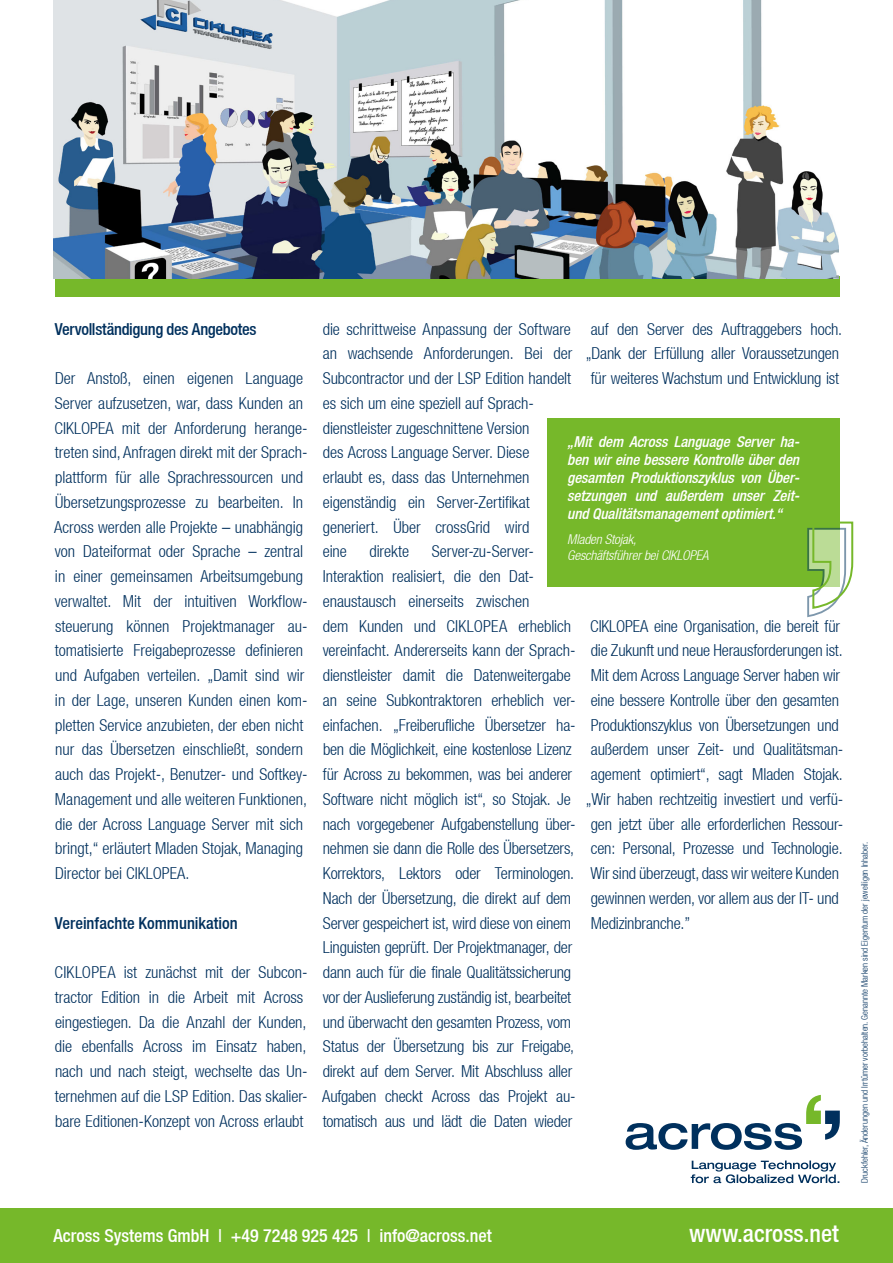
<style>
.page{position:relative;width:893px;height:1263px;background:#fff}
.page>*{position:absolute;margin:0;border:0;box-sizing:border-box;transform-origin:0 0}
.t1{font:500 condensed 297.75px "Helvetica Neue LT";color:#fff}
.t2{font:500 condensed 24px "Helvetica Neue LT";color:#fff}
.t3{font:500 condensed 18px "Helvetica Neue LT";color:#fff}
.t4{font:300 condensed 16.5px/24.8px "Helvetica Neue LT";letter-spacing:-.005em;color:#00305d}
.t5{font:500 condensed 16.5px "Helvetica Neue LT";letter-spacing:-.005em;color:#00305d}
.t6{font:italic 500 condensed 15px/18px "Helvetica Neue LT";letter-spacing:-.005em;color:#fff;text-align:justify}
.t7{font:italic 300 condensed 13.5px/16.2px "Helvetica Neue LT";letter-spacing:-.01em;color:#fff}
.t8{font:300 condensed 9px "Helvetica Neue LT";color:#00305d}
</style>
<div class="page">
<div style="left:55px;top:276px;width:785px;height:20px;background:#76b82a"></div>
<div style="left:0;top:1208px;width:893px;height:55px;background:#76b82a"></div>
<img style="left:53px;top:0;width:785px;height:278px">
<div style="left:547px;top:418px;width:293px;height:169px;background:#76b82a"></div>
<svg style="left:807px;top:521px;width:47px;height:97px"></svg>
<svg style="left:691px;top:1160px;width:148px;height:23px"></svg>
<svg style="left:626px;top:1095px;width:214px;height:55px"></svg>
<p class="t5" style="left:55px;top:319px;width:203px">Vervollständigung des Angebotes</p>
<p class="t4" style="left:54px;top:366px;width:255px">Der Anstoß, einen eigenen Language Server aufzusetzen, war, dass Kunden an CIKLOPEA mit der Anforderung herange&shy;treten sind, Anfragen direkt mit der Sprach&shy;plattform für alle Sprachressourcen und Übersetzungsprozesse zu bearbeiten. In Across werden alle Projekte – unabhängig von Dateiformat oder Sprache – zentral in einer gemeinsamen Arbeitsumgebung verwaltet. Mit der intuitiven Workflow&shy;steuerung können Projektmanager au&shy;tomatisierte Freigabeprozesse definieren und Aufgaben verteilen. „Damit sind wir in der Lage, unseren Kunden einen kom&shy;pletten Service anzubieten, der eben nicht nur das Übersetzen einschließt, sondern auch das Projekt-, Benutzer- und Softkey-Management und alle weiteren Funktionen, die der Across Language Server mit sich bringt,“ erläutert Mladen Stojak, Managing Director bei CIKLOPEA.</p>
<p class="t5" style="left:55px;top:913px;width:185px">Vereinfachte Kommunikation</p>
<p class="t4" style="left:55px;top:960px;width:255px">CIKLOPEA ist zunächst mit der Subcon&shy;tractor Edition in die Arbeit mit Across eingestiegen. Da die Anzahl der Kunden, die ebenfalls Across im Einsatz haben, nach und nach steigt, wechselte das Un&shy;ternehmen auf die LSP Edition. Das skalier&shy;bare Editionen-Konzept von Across erlaubt</p>
<p class="t4" style="left:323px;top:316px;width:251px">die schrittweise Anpassung der Software an wachsende Anforderungen. Bei der Subcontractor und der LSP Edition handelt es sich um eine speziell auf Sprach&shy;dienstleister zugeschnittene Version<br>des Across Language Server. Diese erlaubt es, dass das Unternehmen eigenständig ein Server-Zertifikat generiert. Über crossGrid wird<br>eine</p>
<p class="t4" style="left:586px;top:316px;width:258px;text-align:center">auf den Server des Auftraggebers hoch. „Dank der Erfüllung aller Voraussetzungen für weiteres Wachstum und Entwicklung ist</p>
<p class="t6" style="left:567px;top:432px;width:234px">„Mit dem Across Language Server ha&shy;ben wir eine bessere Kontrolle über den gesamten Produktionszyklus von Über&shy;setzungen und außerdem unser Zeit&shy;und Qualitätsmanagement optimiert.“</p>
<p class="t7" style="left:567px;top:531px;width:143px">Mladen Stojak,<br>Geschäftsführer bei CIKLOPEA</p>
<h1 class="t1" style="left:790px;top:286px;width:75px">,</h1>
<p class="t4" style="left:322px;top:539px;width:255px;text-indent:110px">Server-zu-Server-Interaktion realisiert, die den Dat&shy;enaustausch einerseits zwischen<br>dem Kunden und CIKLOPEA erheblich vereinfacht. Andererseits kann der Sprach&shy;dienstleister damit die Datenweitergabe an seine Subkontraktoren erheblich ver&shy;einfachen. „Freiberufliche Übersetzer ha&shy;ben die Möglichkeit, eine kostenlose Lizenz für Across zu bekommen, was bei anderer Software nicht möglich ist“, so Stojak. Je nach vorgegebener Aufgabenstellung über&shy;nehmen sie dann die Rolle des Übersetzers, Korrektors, Lektors oder Terminologen.<br>Nach der Übersetzung, die direkt auf dem Server gespeichert ist, wird diese von einem Linguisten geprüft. Der Projektmanager, der dann auch für die finale Qualitätssicherung vor der Auslieferung zuständig ist, bearbeitet und überwacht den gesamten Prozess, vom Status der Übersetzung bis zur Freigabe, direkt auf dem Server. Mit Abschluss aller Aufgaben checkt Across das Projekt au&shy;tomatisch aus und lädt die Daten wieder</p>
<p class="t4" style="left:370px;top:539px;width:41px">direkte</p>
<p class="t4" style="left:590px;top:613px;width:251px">CIKLOPEA eine Organisation, die bereit für</p>
<p class="t4" style="left:591px;top:638px;width:253px">die Zukunft und neue Herausforderungen ist.</p>
<p class="t4" style="left:591px;top:663px;width:251px">Mit dem Across Language Server haben wir</p>
<p class="t4" style="left:591px;top:687px;width:250px">eine bessere Kontrolle über den gesamten</p>
<p class="t4" style="left:591px;top:712px;width:250px">Produktionszyklus von Übersetzungen und</p>
<p class="t4" style="left:591px;top:737px;width:254px">außerdem unser Zeit- und Qualitätsman-</p>
<p class="t4" style="left:591px;top:762px;width:253px">agement optimiert“, sagt Mladen Stojak.</p>
<p class="t4" style="left:586px;top:786px;width:259px">„Wir haben rechtzeitig investiert und verfü-</p>
<p class="t4" style="left:591px;top:811px;width:254px">gen jetzt über alle erforderlichen Ressour-</p>
<p class="t4" style="left:591px;top:836px;width:253px">cen: Personal, Prozesse und Technologie.</p>
<p class="t4" style="left:590px;top:861px;width:250px">Wir sind überzeugt, dass wir weitere Kunden</p>
<p class="t4" style="left:591px;top:885px;width:250px">gewinnen werden, vor allem aus der IT- und</p>
<p class="t4" style="left:591px;top:910px;width:101px">Medizinbranche.”</p>
<p class="t8" style="left:859px;top:1183px;width:342px;rotate:-90deg">Druckfehler, Änderungen und Irrtümer vorbehalten. Genannte Marken sind Eigentum der jeweiligen Inhaber.</p>
<p class="t3" style="left:53px;top:1225px;width:440px">Across Systems GmbH | +49 7248 925 425 | info@across.net</p>
<h2 class="t2" style="left:689px;top:1219px;width:151px">www.across.net</h2>
</div>
